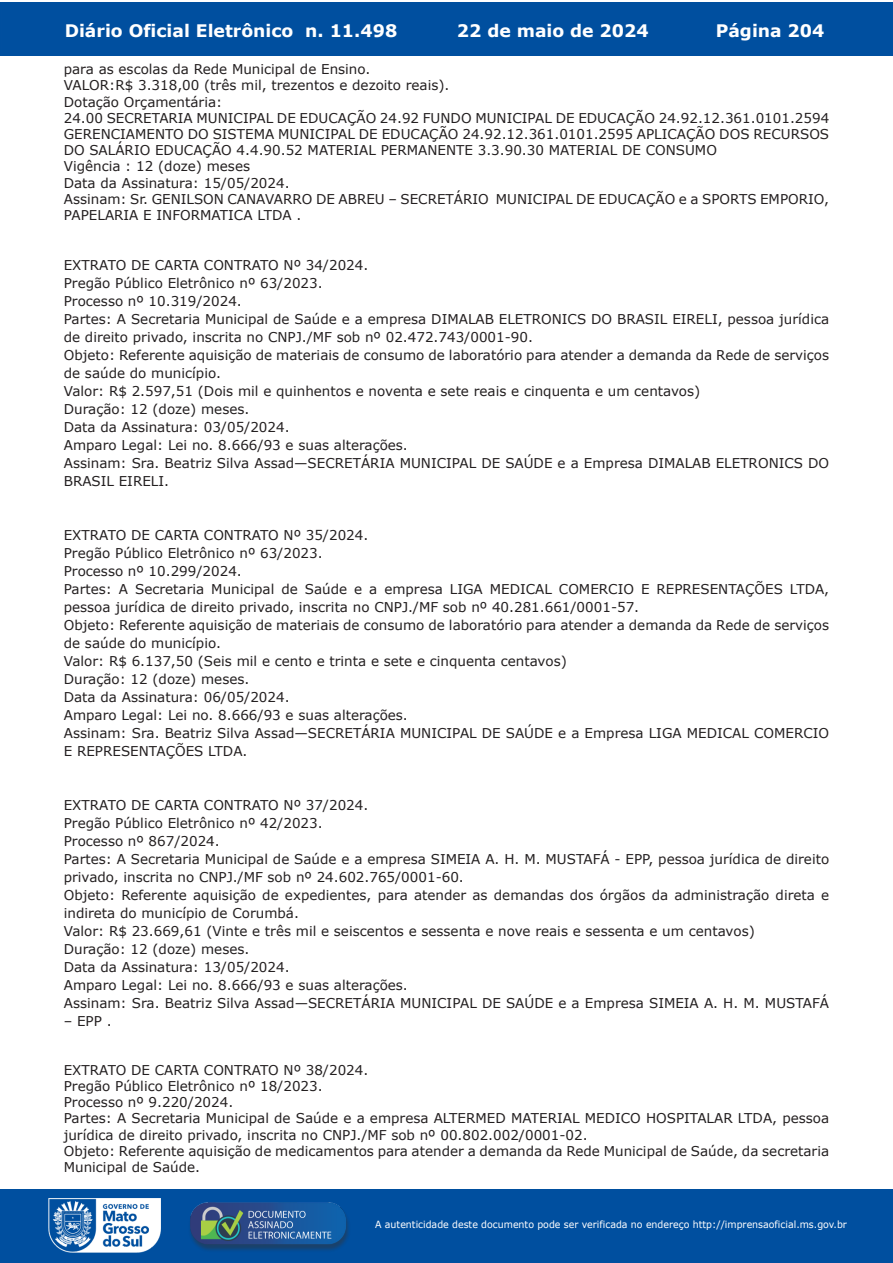
<style>
.page{position:relative;width:893px;height:1263px;background:#fff}
.page>*{position:absolute;margin:0;border:0;box-sizing:border-box;transform-origin:0 0}
.t1{font:700 17.25px "Verdana";color:#fff}
.t2{font:13.5px/18px "Verdana";color:#231f20}
.t3{font:9.9px "Verdana";color:#fff;scale:.95 1}
</style>
<div class="page">
<div style="left:0;top:2px;width:893px;height:53px;background:#004f9f"></div>
<div style="left:1px;top:1189px;width:892px;height:74px;background:#004f9f"></div>
<img style="left:49px;top:1198px;width:111px;height:54px">
<img style="left:185px;top:1201px;width:168px;height:54px">
<p class="t1" style="left:65px;top:18px;width:334px">Diário Oficial Eletrônico n. 11.498</p>
<p class="t1" style="left:457px;top:18px;width:193px">22 de maio de 2024</p>
<p class="t1" style="left:716px;top:18px;width:110px">Página 204</p>
<p class="t2" style="left:64px;top:61px;width:767px;line-height:16.2px">para as escolas da Rede Municipal de Ensino.<br>VALOR:R$ 3.318,00 (três mil, trezentos e dezoito reais).<br>Dotação Orçamentária:<br>24.00 SECRETARIA MUNICIPAL DE EDUCAÇÃO 24.92 FUNDO MUNICIPAL DE EDUCAÇÃO 24.92.12.361.0101.2594<br>GERENCIAMENTO DO SISTEMA MUNICIPAL DE EDUCAÇÃO 24.92.12.361.0101.2595 APLICAÇÃO DOS RECURSOS DO SALÁRIO EDUCAÇÃO 4.4.90.52 MATERIAL PERMANENTE 3.3.90.30 MATERIAL DE CONSUMO<br>Vigência : 12 (doze) meses<br>Data da Assinatura: 15/05/2024.<br>Assinam: Sr. GENILSON CANAVARRO DE ABREU – SECRETÁRIO MUNICIPAL DE EDUCAÇÃO e a SPORTS EMPORIO, PAPELARIA E INFORMATICA LTDA .</p>
<p class="t2" style="left:64px;top:256px;width:767px">EXTRATO DE CARTA CONTRATO Nº 34/2024.<br>Pregão Público Eletrônico nº 63/2023.<br>Processo nº 10.319/2024.<br>Partes: A Secretaria Municipal de Saúde e a empresa DIMALAB ELETRONICS DO BRASIL EIRELI, pessoa jurídica de direito privado, inscrita no CNPJ./MF sob nº 02.472.743/0001-90.<br>Objeto: Referente aquisição de materiais de consumo de laboratório para atender a demanda da Rede de serviços de saúde do município.<br>Valor: R$ 2.597,51 (Dois mil e quinhentos e noventa e sete reais e cinquenta e um centavos)<br>Duração: 12 (doze) meses.<br>Data da Assinatura: 03/05/2024.<br>Amparo Legal: Lei no. 8.666/93 e suas alterações.<br>Assinam: Sra. Beatriz Silva Assad—SECRETÁRIA MUNICIPAL DE SAÚDE e a Empresa DIMALAB ELETRONICS DO BRASIL EIRELI.</p>
<p class="t2" style="left:64px;top:526px;width:767px">EXTRATO DE CARTA CONTRATO Nº 35/2024.<br>Pregão Público Eletrônico nº 63/2023.<br>Processo nº 10.299/2024.<br>Partes: A Secretaria Municipal de Saúde e a empresa LIGA MEDICAL COMERCIO E REPRESENTAÇÕES LTDA, pessoa jurídica de direito privado, inscrita no CNPJ./MF sob nº 40.281.661/0001-57.<br>Objeto: Referente aquisição de materiais de consumo de laboratório para atender a demanda da Rede de serviços de saúde do município.<br>Valor: R$ 6.137,50 (Seis mil e cento e trinta e sete e cinquenta centavos)<br>Duração: 12 (doze) meses.<br>Data da Assinatura: 06/05/2024.<br>Amparo Legal: Lei no. 8.666/93 e suas alterações.<br>Assinam: Sra. Beatriz Silva Assad—SECRETÁRIA MUNICIPAL DE SAÚDE e a Empresa LIGA MEDICAL COMERCIO E REPRESENTAÇÕES LTDA.</p>
<p class="t2" style="left:64px;top:796px;width:767px">EXTRATO DE CARTA CONTRATO Nº 37/2024.<br>Pregão Público Eletrônico nº 42/2023.<br>Processo nº 867/2024.<br>Partes: A Secretaria Municipal de Saúde e a empresa SIMEIA A. H. M. MUSTAFÁ - EPP, pessoa jurídica de direito privado, inscrita no CNPJ./MF sob nº 24.602.765/0001-60.<br>Objeto: Referente aquisição de expedientes, para atender as demandas dos órgãos da administração direta e indireta do município de Corumbá.<br>Valor: R$ 23.669,61 (Vinte e três mil e seiscentos e sessenta e nove reais e sessenta e um centavos)<br>Duração: 12 (doze) meses.<br>Data da Assinatura: 13/05/2024.<br>Amparo Legal: Lei no. 8.666/93 e suas alterações.<br>Assinam: Sra. Beatriz Silva Assad—SECRETÁRIA MUNICIPAL DE SAÚDE e a Empresa SIMEIA A. H. M. MUSTAFÁ</p>
<p class="t2" style="left:64px;top:1012px;width:49px">– EPP .</p>
<p class="t2" style="left:64px;top:1062px;width:767px;line-height:16.2px">EXTRATO DE CARTA CONTRATO Nº 38/2024.<br>Pregão Público Eletrônico nº 18/2023.<br>Processo nº 9.220/2024.<br>Partes: A Secretaria Municipal de Saúde e a empresa ALTERMED MATERIAL MEDICO HOSPITALAR LTDA, pessoa jurídica de direito privado, inscrita no CNPJ./MF sob nº 00.802.002/0001-02.<br>Objeto: Referente aquisição de medicamentos para atender a demanda da Rede Municipal de Saúde, da secretaria Municipal de Saúde.</p>
<p class="t3" style="left:375px;top:1218px;width:498px">A autenticidade deste documento pode ser verificada no endereço http://imprensaoficial.ms.gov.br</p>
</div>
